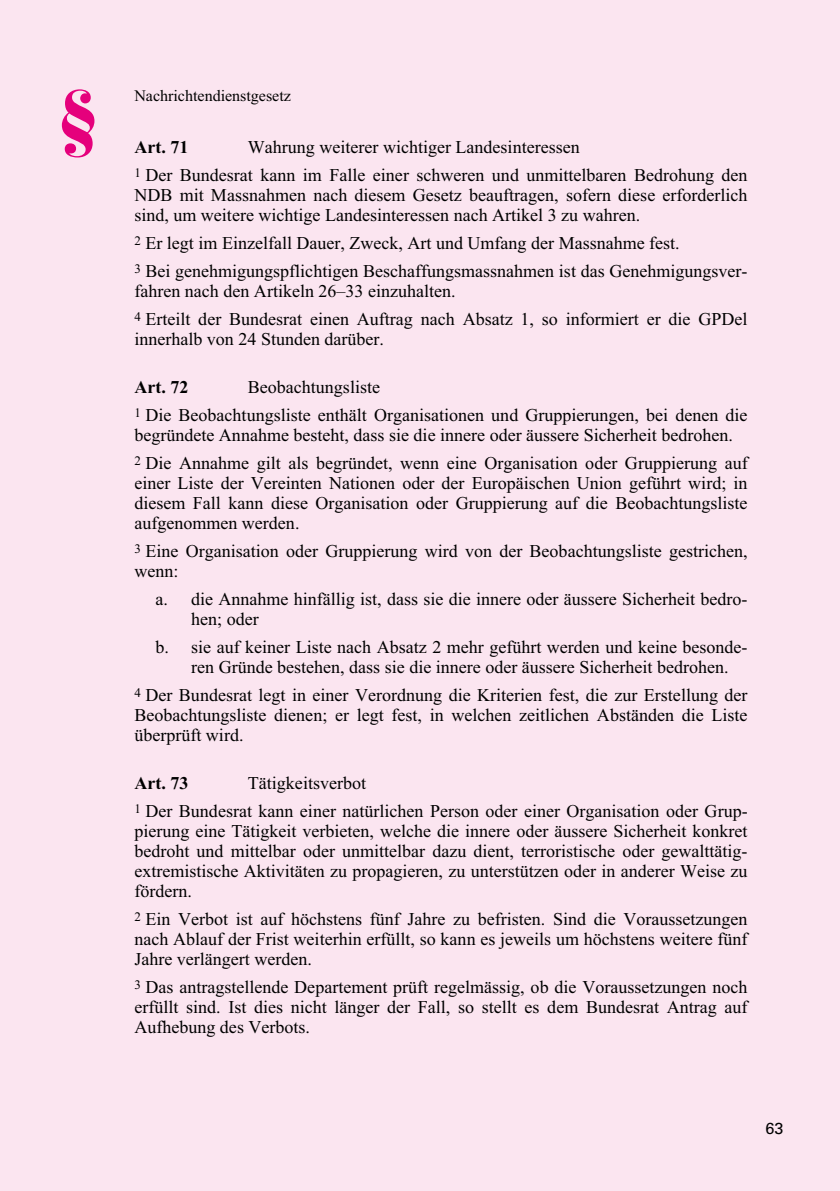
<style>
.page{position:relative;width:840px;height:1191px;background:#fff}
.page>*{position:absolute;margin:0;border:0;box-sizing:border-box;transform-origin:0 0}
.t1{font:900 70px "Bauer Bodoni";color:#e5007c}
.t2{font:18px/20px "Times New Roman";color:#000;text-align:justify}
.t3{font:700 18px "Times New Roman";color:#000}
.t4{font:16px "Times New Roman";color:#000}
.t5{font:16px "Univers";color:#000}
</style>
<div class="page">
<div style="left:0;top:0;width:839px;height:1191px;background:#fbe5f0"></div>
<h1 class="t1" style="left:57px;top:73px;width:44px">§</h1>
<p class="t4" style="left:134px;top:85px;width:158px">Nachrichtendienstgesetz</p>
<h5 class="t3" style="left:134px;top:134px;width:55px">Art. 71</h5>
<h5 class="t2" style="left:248px;top:137px;width:333px">Wahrung weiterer wichtiger Landesinteressen</h5>
<p class="t2" style="left:134px;top:164px;width:614px"><sup>1</sup> Der Bundesrat kann im Falle einer schweren und unmittelbaren Bedrohung den NDB mit Massnahmen nach diesem Gesetz beauftragen, sofern diese erforderlich sind, um weitere wichtige Landesinteressen nach Artikel 3 zu wahren.</p>
<p class="t2" style="left:134px;top:232px;width:546px"><sup>2</sup> Er legt im Einzelfall Dauer, Zweck, Art und Umfang der Massnahme fest.</p>
<p class="t2" style="left:134px;top:260px;width:614px"><sup>3</sup> Bei genehmigungspflichtigen Beschaffungsmassnahmen ist das Genehmigungsver&shy;fahren nach den Artikeln 26–33 einzuhalten.</p>
<p class="t2" style="left:134px;top:308px;width:614px"><sup>4</sup> Erteilt der Bundesrat einen Auftrag nach Absatz 1, so informiert er die GPDel innerhalb von 24 Stunden darüber.</p>
<h5 class="t3" style="left:134px;top:374px;width:55px">Art. 72</h5>
<h5 class="t2" style="left:248px;top:377px;width:134px">Beobachtungsliste</h5>
<p class="t2" style="left:134px;top:404px;width:614px"><sup>1</sup> Die Beobachtungsliste enthält Organisationen und Gruppierungen, bei denen die begründete Annahme besteht, dass sie die innere oder äussere Sicherheit bedrohen.</p>
<p class="t2" style="left:134px;top:452px;width:614px"><sup>2</sup> Die Annahme gilt als begründet, wenn eine Organisation oder Gruppierung auf einer Liste der Vereinten Nationen oder der Europäischen Union geführt wird; in diesem Fall kann diese Organisation oder Gruppierung auf die Beobachtungsliste aufgenommen werden.</p>
<p class="t2" style="left:134px;top:541px;width:614px"><sup>3</sup> Eine Organisation oder Gruppierung wird von der Beobachtungsliste gestrichen, wenn:</p>
<p class="t2" style="left:191px;top:589px;width:557px;text-indent:-36px">a. die Annahme hinfällig ist, dass sie die innere oder äussere Sicherheit bedro&shy;hen; oder</p>
<p class="t2" style="left:191px;top:637px;width:557px;text-indent:-36px">b. sie auf keiner Liste nach Absatz 2 mehr geführt werden und keine besonde&shy;ren Gründe bestehen, dass sie die innere oder äussere Sicherheit bedrohen.</p>
<p class="t2" style="left:134px;top:685px;width:614px"><sup>4</sup> Der Bundesrat legt in einer Verordnung die Kriterien fest, die zur Erstellung der Beobachtungsliste dienen; er legt fest, in welchen zeitlichen Abständen die Liste überprüft wird.</p>
<h5 class="t3" style="left:134px;top:770px;width:55px">Art. 73</h5>
<h5 class="t2" style="left:248px;top:773px;width:120px">Tätigkeitsverbot</h5>
<p class="t2" style="left:134px;top:800px;width:614px"><sup>1</sup> Der Bundesrat kann einer natürlichen Person oder einer Organisation oder Grup&shy;pierung eine Tätigkeit verbieten, welche die innere oder äussere Sicherheit konkret bedroht und mittelbar oder unmittelbar dazu dient, terroristische oder gewalttätig&shy;extremistische Aktivitäten zu propagieren, zu unterstützen oder in anderer Weise zu fördern.</p>
<p class="t2" style="left:134px;top:908px;width:614px"><sup>2</sup> Ein Verbot ist auf höchstens fünf Jahre zu befristen. Sind die Voraussetzungen nach Ablauf der Frist weiterhin erfüllt, so kann es jeweils um höchstens weitere fünf Jahre verlängert werden.</p>
<p class="t2" style="left:134px;top:976px;width:614px"><sup>3</sup> Das antragstellende Departement prüft regelmässig, ob die Voraussetzungen noch erfüllt sind. Ist dies nicht länger der Fall, so stellt es dem Bundesrat Antrag auf Aufhebung des Verbots.</p>
<p class="t5" style="left:765px;top:1119px;width:19px">63</p>
</div>
